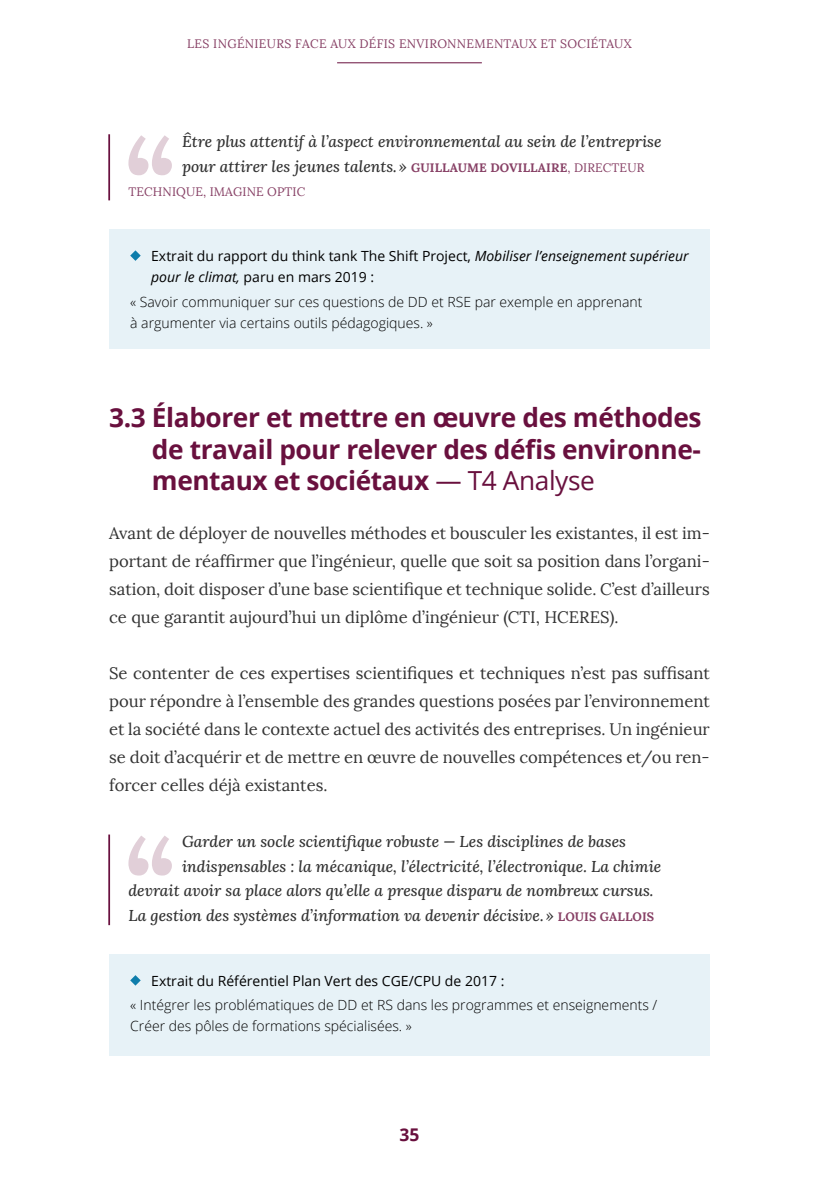
<style>
.page{position:relative;width:819px;height:1191px;background:#fff}
.page>*{position:absolute;margin:0;border:0;box-sizing:border-box;transform-origin:0 0}
.t1{font:700 26.25px/31.5px "Open Sans";letter-spacing:-.015em;color:#69103e;text-align:justify}
.t2{font:700 17.5px "Open Sans";color:#69103e}
.t3{font:16.62px/28px "Lora";color:#333;text-align:justify}
.t4{font:italic 500 15.75px/24.5px "Lora";color:#333}
.t5{font:300 14px/21px "Open Sans";color:#000}
.t6{font:14px/21px "Open Sans";color:#000}
.t7{font:12.25px "Lora";letter-spacing:.025em;color:#874065}
.s1{font-weight:700;font-style:normal;font-size:12.25px;color:#874065}
.s2{font-weight:400;font-style:normal;font-size:12.25px;color:#874065}
.s3{font-style:italic}
.s4{font-weight:400}
</style>
<div class="page">
<hr style="left:337px;top:62px;width:145px;height:1px;background:#69103e">
<hr style="left:108px;top:134px;width:2px;height:66px;background:#69103e">
<hr style="left:108px;top:834px;width:2px;height:91px;background:#69103e">
<svg style="left:128px;top:135px;width:44px;height:40px"></svg>
<div style="left:109px;top:229px;width:600px;height:119px;background:#e7f2f7"></div>
<svg style="left:130px;top:250px;width:11px;height:11px"></svg>
<svg style="left:128px;top:836px;width:44px;height:39px"></svg>
<div style="left:109px;top:954px;width:600px;height:101px;background:#e7f2f7"></div>
<svg style="left:130px;top:975px;width:11px;height:10px"></svg>
<p class="t7" style="left:187px;top:36px;width:446px">LES INGÉNIEURS FACE AUX DÉFIS ENVIRONNEMENTAUX ET SOCIÉTAUX</p>
<p class="t4" style="left:182px;top:129px;width:481px">Être plus attentif à l’aspect environnemental au sein de l’entreprise pour attirer les jeunes talents.» <span class="s1">GUILLAUME DOVILLAIRE</span><span class="s2">, DIRECTEUR</span></p>
<p class="t7" style="left:128px;top:184px;width:178px">TECHNIQUE, IMAGINE OPTIC</p>
<p class="t6" style="left:151px;top:245px;width:539px">Extrait du rapport du think tank The Shift Project, <span class="s3">Mobiliser l’enseignement supérieur pour le climat,</span> paru en mars 2019 :</p>
<p class="t5" style="left:130px;top:291px;width:514px">« Savoir communiquer sur ces questions de DD et RSE par exemple en apprenant à argumenter via certains outils pédagogiques. »</p>
<h1 class="t1" style="left:152px;top:401px;width:551px;text-indent:-43px">3.3 Élaborer et mettre en œuvre des méthodes de travail pour relever des défis environne&shy;mentaux et sociétaux <span class="s4">— T4 Analyse</span></h1>
<p class="t3" style="left:109px;top:519px;width:602px">Avant de déployer de nouvelles méthodes et bousculer les existantes, il est im&shy;portant de réaffirmer que l’ingénieur, quelle que soit sa position dans l’organi&shy;sation, doit disposer d’une base scientifique et technique solide. C’est d’ailleurs ce que garantit aujourd’hui un diplôme d’ingénieur (CTI, HCERES).</p>
<p class="t3" style="left:109px;top:659px;width:602px">Se contenter de ces expertises scientifiques et techniques n’est pas suffisant pour répondre à l’ensemble des grandes questions posées par l’environnement et la société dans le contexte actuel des activités des entreprises. Un ingénieur se doit d’acquérir et de mettre en œuvre de nouvelles compétences et/ou ren&shy;forcer celles déjà existantes.</p>
<p class="t4" style="left:182px;top:829px;width:445px">Garder un socle scientifique robuste — Les disciplines de bases</p>
<p class="t4" style="left:182px;top:853px;width:481px">indispensables : la mécanique, l’électricité, l’électronique. La chimie</p>
<p class="t4" style="left:128px;top:878px;width:526px">devrait avoir sa place alors qu’elle a presque disparu de nombreux cursus.</p>
<p class="t4" style="left:128px;top:902px;width:527px">La gestion des systèmes d’information va devenir décisive.» <span class="s1">LOUIS GALLOIS</span></p>
<p class="t6" style="left:151px;top:970px;width:355px">Extrait du Référentiel Plan Vert des CGE/CPU de 2017 :</p>
<p class="t5" style="left:130px;top:994px;width:528px">« Intégrer les problématiques de DD et RS dans les programmes et enseignements /<br>Créer des pôles de formations spécialisées. »</p>
<p class="t2" style="left:399px;top:1122px;width:21px">35</p>
</div>
